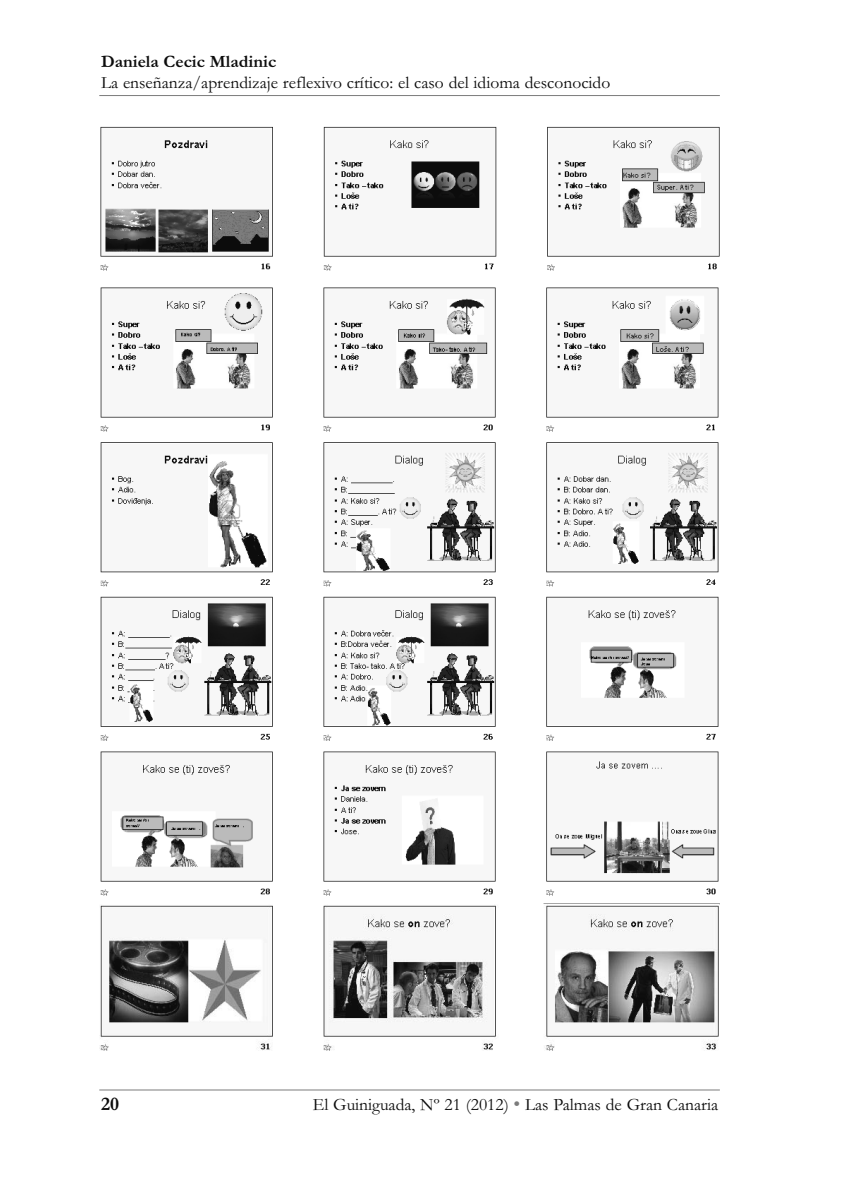
<style>
.page{position:relative;width:844px;height:1191px;background:#fff}
.page>*{position:absolute;margin:0;border:0;box-sizing:border-box;transform-origin:0 0}
.t1{font:700 19.25px "Garamond";color:#0c0c0c}
.t2{font:17.5px "Garamond";color:#0c0c0c}
.t3{font:700 17.5px "Garamond";color:#0c0c0c}
.s1{font-size:19.25px;color:#7c7c7c}
</style>
<div class="page">
<hr style="left:99px;top:95px;width:620px;height:1px;background:#7c7c7c">
<hr style="left:99px;top:1089px;width:620px;height:1px;background:#7c7c7c">
<img style="left:100px;top:126px;width:619px;height:145px">
<img style="left:99px;top:287px;width:620px;height:764px">
<p class="t3" style="left:101px;top:55px;width:177px">Daniela Cecic Mladinic</p>
<p class="t2" style="left:101px;top:76px;width:510px">La enseñanza/aprendizaje reflexivo crítico: el caso del idioma desconocido</p>
<p class="t1" style="left:101px;top:1096px;width:20px">20</p>
<p class="t2" style="left:313px;top:1098px;width:406px">El Guiniguada, Nº 21 (2012) <span class="s1">•</span> Las Palmas de Gran Canaria</p>
</div>
